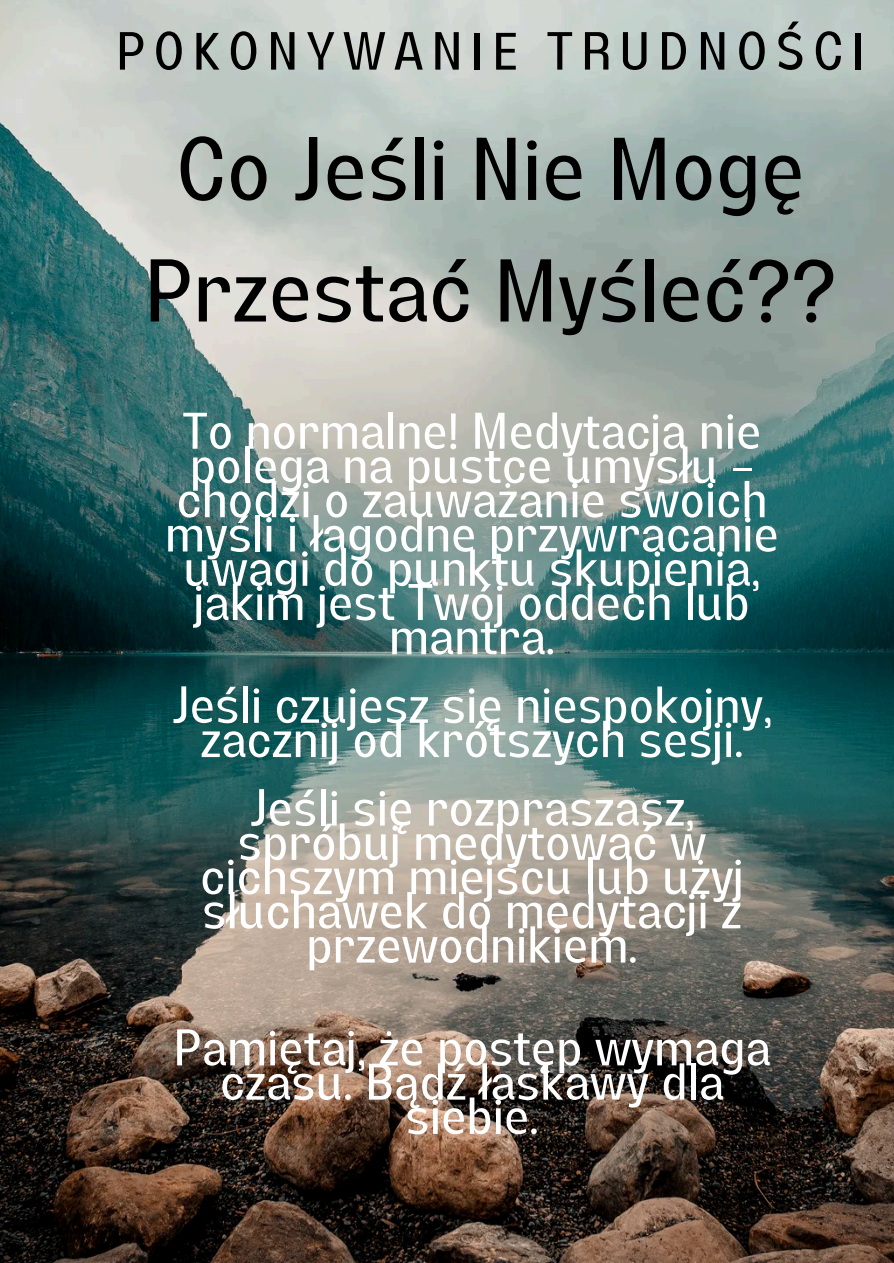
<style>
.page{position:relative;width:894px;height:1263px;background:#fff}
.page>*{position:absolute;margin:0;border:0;box-sizing:border-box;transform-origin:0 0}
.t1{font:87px/121.5px "Lazord";color:#000;text-align:center}
.t2{font:52.5px "Lazord";letter-spacing:.15em;color:#000}
.t3{font:50.4px "Lazord";color:#fff}
</style>
<div class="page">
<img style="left:0;top:0;width:893px;height:1262px">
<p class="t2" style="left:116px;top:32px;width:750px">POKONYWANIE TRUDNOŚCI</p>
<p class="t1" style="left:144px;top:120px;width:694px">Co Jeśli Nie Mogę<br>Przestać Myśleć??</p>
<h2 class="t3" style="left:182px;top:412px;width:580px">To normalne! Medytacja nie</h2>
<h2 class="t3" style="left:190px;top:446px;width:565px">polega na pustce umysłu –</h2>
<h2 class="t3" style="left:176px;top:481px;width:592px">chodzi o zauważanie swoich</h2>
<h2 class="t3" style="left:165px;top:515px;width:615px">myśli i łagodne przywracanie</h2>
<h2 class="t3" style="left:183px;top:549px;width:578px">uwagi do punktu skupienia,</h2>
<h2 class="t3" style="left:194px;top:583px;width:557px">jakim jest Twój oddech lub</h2>
<h2 class="t3" style="left:389px;top:617px;width:167px">mantra.</h2>
<h1 class="t3" style="left:171px;top:686px;width:602px">Jeśli czujesz się niespokojny,</h1>
<h1 class="t3" style="left:200px;top:720px;width:544px">zacznij od krótszych sesji.</h1>
<p class="t3" style="left:249px;top:789px;width:446px">Jeśli się rozpraszasz,</p>
<p class="t3" style="left:237px;top:823px;width:470px">spróbuj medytować w</p>
<p class="t3" style="left:200px;top:857px;width:545px">cichszym miejscu lub użyj</p>
<p class="t3" style="left:202px;top:891px;width:541px">słuchawek do medytacji z</p>
<p class="t3" style="left:306px;top:926px;width:332px">przewodnikiem.</p>
<p class="t3" style="left:173px;top:1028px;width:599px">Pamiętaj, że postęp wymaga</p>
<p class="t3" style="left:220px;top:1063px;width:505px">czasu. Bądź łaskawy dla</p>
<p class="t3" style="left:405px;top:1097px;width:135px">siebie.</p>
</div>
